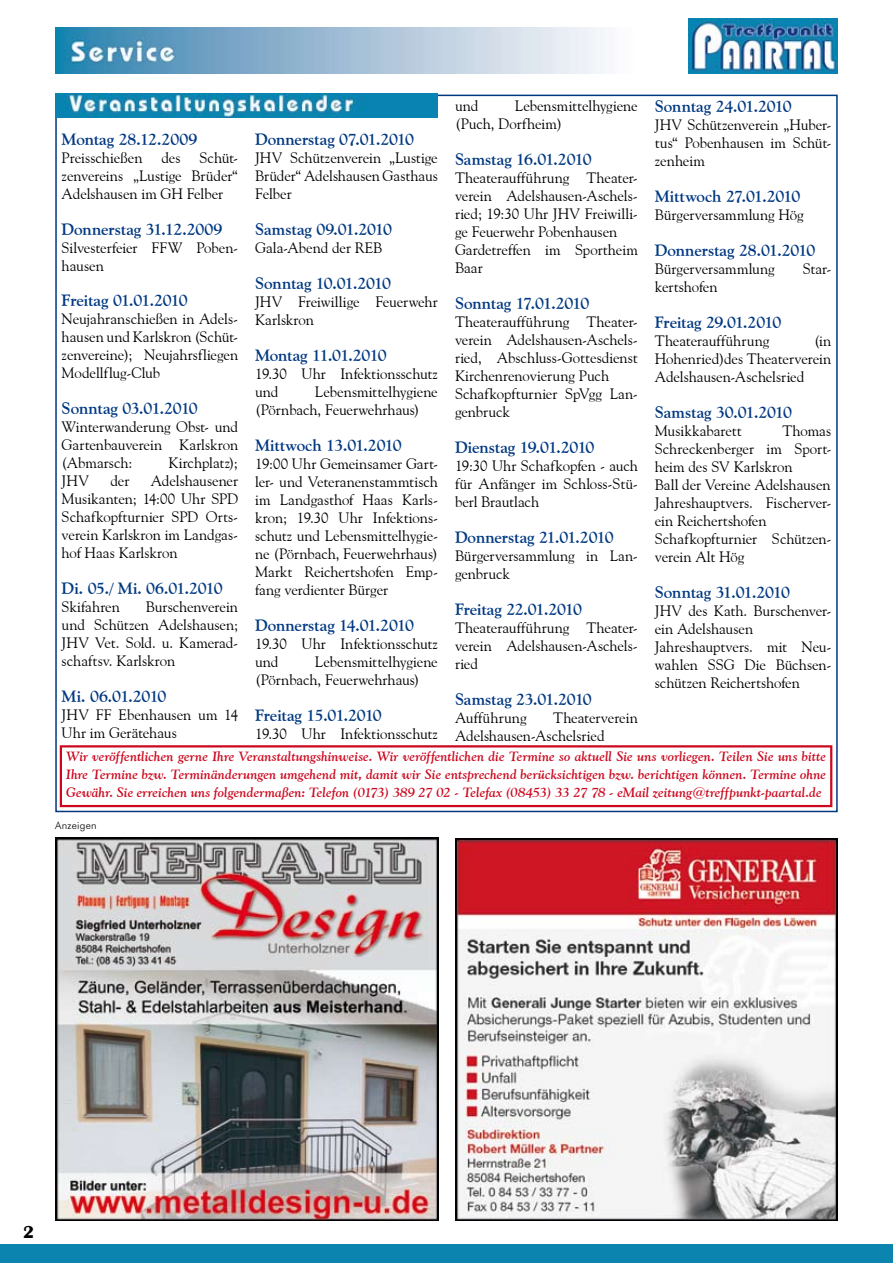
<style>
.page{position:relative;width:893px;height:1263px;background:#fff}
.page>*{position:absolute;margin:0;border:0;box-sizing:border-box;transform-origin:0 0}
.t1{font:700 16.5px "Goudy Old Style BT";letter-spacing:-.01em;color:#003882}
.t2{font:700 16.5px "Goudy Old Style BT";letter-spacing:-.03em;color:#003882}
.t3{font:15px/18px "Goudy Old Style BT";letter-spacing:-.005em;color:#000}
.t4{font:italic 700 13.5px/18px "Goudy Old Style BT";letter-spacing:.005em;color:#cc071e;text-align:justify}
.t5{font:300 10.5px "Futura BT";letter-spacing:.02em;color:#000}
</style>
<div class="page">
<div style="left:0;top:1243px;width:893px;height:20px;background:#0b84af"></div>
<img style="left:689px;top:19px;width:149px;height:54px">
<img style="left:55px;top:94px;width:383px;height:23px">
<img style="left:55px;top:28px;width:551px;height:45px">
<div style="left:60px;top:745px;width:772px;height:62px;border:2px solid #cc071e"></div>
<img style="left:56px;top:838px;width:382px;height:382px">
<img style="left:455px;top:838px;width:383px;height:382px">
<p class="t1" style="left:62px;top:129px;width:137px">Montag 28.12.2009</p>
<p class="t3" style="left:62px;top:149px;width:82px">Preisschießen</p>
<p class="t3" style="left:161px;top:149px;width:21px">des</p>
<p class="t3" style="left:62px;top:149px;width:178px;text-align:justify;text-indent:138px">Schüt&shy;zenvereins „Lustige Brüder“ Adelshausen im GH Felber</p>
<p class="t1" style="left:62px;top:219px;width:162px">Donnerstag 31.12.2009</p>
<p class="t3" style="left:62px;top:239px;width:178px">Silvesterfeier FFW Poben&shy;hausen</p>
<p class="t1" style="left:62px;top:290px;width:128px">Freitag 01.01.2010</p>
<p class="t3" style="left:62px;top:310px;width:178px;text-align:justify">Neujahranschießen in Adels&shy;hausen und Karlskron (Schüt&shy;zenvereine); Neujahrsfliegen Modellflug-Club</p>
<p class="t1" style="left:62px;top:398px;width:138px">Sonntag 03.01.2010</p>
<p class="t3" style="left:62px;top:418px;width:178px;text-align:justify">Winterwanderung Obst- und Gartenbauverein Karlskron (Abmarsch:</p>
<p class="t3" style="left:168px;top:454px;width:71px">Kirchplatz);</p>
<p class="t3" style="left:62px;top:472px;width:29px">JHV</p>
<p class="t3" style="left:110px;top:472px;width:21px">der</p>
<p class="t3" style="left:62px;top:472px;width:178px;text-align:justify;text-indent:89px">Adelshausener Musikanten; 14:00 Uhr SPD Schafkopfturnier SPD Orts&shy;verein Karlskron im Landgas&shy;hof Haas Karlskron</p>
<p class="t1" style="left:62px;top:578px;width:163px">Di. 05./ Mi. 06.01.2010</p>
<p class="t3" style="left:62px;top:598px;width:60px">Skifahren</p>
<p class="t3" style="left:62px;top:598px;width:178px;text-align:justify;text-indent:84px">Burschenverein und Schützen Adelshausen; JHV Vet. Sold. u. Kamerad&shy;schaftsv. Karlskron</p>
<p class="t2" style="left:62px;top:686px;width:106px">Mi. 06.01.2010</p>
<p class="t3" style="left:62px;top:706px;width:178px">JHV FF Ebenhausen um 14<br>Uhr im Gerätehaus</p>
<p class="t1" style="left:255px;top:129px;width:161px">Donnerstag 07.01.2010</p>
<p class="t3" style="left:255px;top:149px;width:184px;text-align:justify">JHV Schützenverein „Lustige Brüder“ Adelshausen Gasthaus Felber</p>
<p class="t1" style="left:255px;top:219px;width:138px">Samstag 09.01.2010</p>
<p class="t3" style="left:255px;top:239px;width:129px">Gala-Abend der REB</p>
<p class="t1" style="left:255px;top:273px;width:137px">Sonntag 10.01.2010</p>
<p class="t3" style="left:255px;top:293px;width:184px">JHV Freiwillige Feuerwehr<br>Karlskron</p>
<p class="t1" style="left:255px;top:345px;width:133px">Montag 11.01.2010</p>
<p class="t3" style="left:255px;top:365px;width:184px">19.30 Uhr Infektionsschutz und</p>
<p class="t3" style="left:255px;top:383px;width:184px;text-indent:60px">Lebensmittelhygiene (Pörnbach, Feuerwehrhaus)</p>
<p class="t1" style="left:255px;top:435px;width:148px">Mittwoch 13.01.2010</p>
<p class="t3" style="left:255px;top:455px;width:184px;text-align:justify">19:00 Uhr Gemeinsamer Gart&shy;ler- und Veteranenstammtisch im Landgasthof Haas Karls&shy;kron; 19.30 Uhr Infektions&shy;schutz und Lebensmittelhygie&shy;ne (Pörnbach, Feuerwehrhaus)<br>Markt Reichertshofen Emp&shy;fang verdienter Bürger</p>
<p class="t1" style="left:255px;top:615px;width:160px">Donnerstag 14.01.2010</p>
<p class="t3" style="left:255px;top:635px;width:184px">19.30 Uhr Infektionsschutz und</p>
<p class="t3" style="left:255px;top:653px;width:184px;text-indent:60px">Lebensmittelhygiene (Pörnbach, Feuerwehrhaus)</p>
<p class="t1" style="left:255px;top:705px;width:128px">Freitag 15.01.2010</p>
<p class="t3" style="left:255px;top:725px;width:184px">19.30 Uhr Infektionsschutz</p>
<p class="t3" style="left:455px;top:96px;width:184px;text-indent:60px">Lebensmittelhygiene (Puch, Dorfheim)</p>
<p class="t1" style="left:455px;top:149px;width:138px">Samstag 16.01.2010</p>
<p class="t3" style="left:455px;top:168px;width:184px">Theateraufführung Theater&shy;verein Adelshausen-Aschels&shy;ried; 19:30 Uhr JHV Freiwilli&shy;ge Feuerwehr Pobenhausen<br>Gardetreffen im Sportheim<br>Baar</p>
<p class="t1" style="left:455px;top:293px;width:136px">Sonntag 17.01.2010</p>
<p class="t3" style="left:455px;top:312px;width:184px">Theateraufführung Theater&shy;verein Adelshausen-Aschels&shy;ried, Abschluss-Gottesdienst<br>Kirchenrenovierung Puch<br>Schafkopfturnier SpVgg Lan&shy;genbruck</p>
<p class="t1" style="left:455px;top:437px;width:141px">Dienstag 19.01.2010</p>
<p class="t3" style="left:455px;top:456px;width:184px;text-align:justify">19:30 Uhr Schafkopfen - auch für Anfänger im Schloss-Stü&shy;berl Brautlach</p>
<p class="t1" style="left:455px;top:527px;width:160px">Donnerstag 21.01.2010</p>
<p class="t3" style="left:455px;top:546px;width:184px">Bürgerversammlung in Lan&shy;genbruck</p>
<p class="t1" style="left:455px;top:599px;width:129px">Freitag 22.01.2010</p>
<p class="t3" style="left:455px;top:618px;width:184px;text-align:justify">Theateraufführung Theater&shy;verein Adelshausen-Aschels&shy;ried</p>
<p class="t1" style="left:455px;top:689px;width:138px">Samstag 23.01.2010</p>
<p class="t3" style="left:455px;top:708px;width:73px">Aufführung</p>
<p class="t3" style="left:455px;top:96px;width:25px">und</p>
<p class="t3" style="left:455px;top:708px;width:184px;text-indent:98px">Theaterverein<br>Adelshausen-Aschelsried</p>
<p class="t1" style="left:655px;top:96px;width:138px">Sonntag 24.01.2010</p>
<p class="t3" style="left:655px;top:115px;width:178px;text-align:justify">JHV Schützenverein „Huber&shy;tus“ Pobenhausen im Schüt&shy;zenheim</p>
<p class="t1" style="left:655px;top:186px;width:147px">Mittwoch 27.01.2010</p>
<p class="t3" style="left:655px;top:205px;width:150px">Bürgerversammlung Hög</p>
<p class="t1" style="left:655px;top:240px;width:162px">Donnerstag 28.01.2010</p>
<p class="t3" style="left:655px;top:259px;width:121px">Bürgerversammlung</p>
<p class="t3" style="left:803px;top:259px;width:30px">Star-</p>
<p class="t3" style="left:655px;top:277px;width:64px">kertshofen</p>
<p class="t1" style="left:655px;top:312px;width:128px">Freitag 29.01.2010</p>
<p class="t3" style="left:655px;top:331px;width:116px">Theateraufführung</p>
<p class="t3" style="left:655px;top:331px;width:178px;text-align:justify;text-indent:159px">(in Hohenried)des Theaterverein Adelshausen-Aschelsried</p>
<p class="t1" style="left:655px;top:402px;width:139px">Samstag 30.01.2010</p>
<p class="t3" style="left:655px;top:421px;width:88px">Musikkabarett</p>
<p class="t3" style="left:655px;top:421px;width:178px;text-indent:127px">Thomas<br>Schreckenberger im Sport&shy;heim des SV Karlskron<br>Ball der Vereine Adelshausen<br>Jahreshauptvers. Fischerver&shy;ein Reichertshofen<br>Schafkopfturnier Schützen&shy;verein Alt Hög</p>
<p class="t1" style="left:655px;top:582px;width:137px">Sonntag 31.01.2010</p>
<p class="t3" style="left:655px;top:601px;width:178px">JHV des Kath. Burschenver&shy;ein Adelshausen<br>Jahreshauptvers. mit Neu&shy;wahlen SSG Die Büchsen&shy;schützen Reichertshofen</p>
<p class="t4" style="left:66px;top:747px;width:761px">Wir veröffentlichen gerne Ihre Veranstaltungshinweise. Wir veröffentlichen die Termine so aktuell Sie uns vorliegen. Teilen Sie uns bitte Ihre Termine bzw. Terminänderungen umgehend mit, damit wir Sie entsprechend berücksichtigen bzw. berichtigen können. Termine ohne Gewähr. Sie erreichen uns folgendermaßen: Telefon (0173) 389 27 02 - Telefax (08453) 33 27 78 - eMail zeitung@treffpunkt-paartal.de</p>
<p class="t5" style="left:55px;top:819px;width:43px">Anzeigen</p>
</div>
